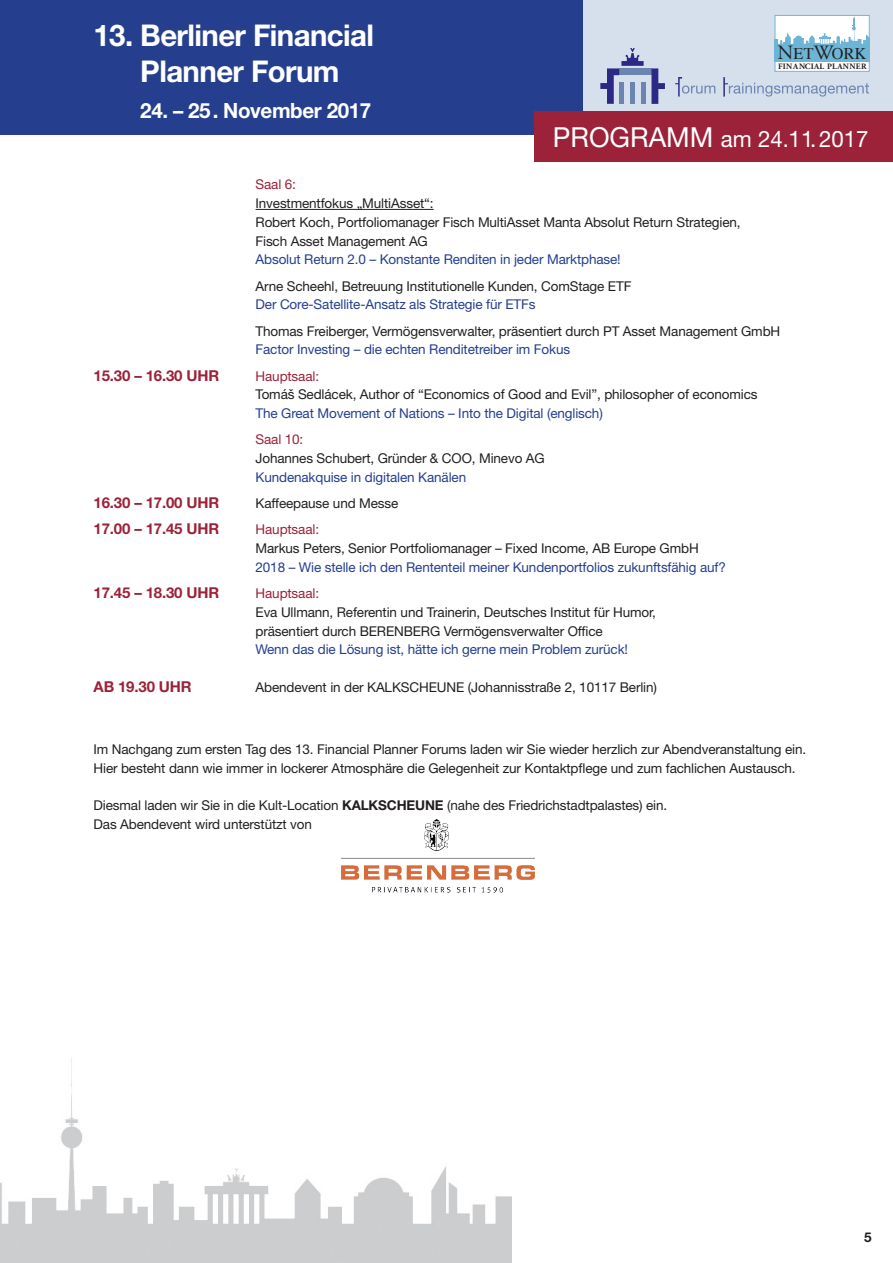
<style>
.page{position:relative;width:893px;height:1263px;background:#fff}
.page>*{position:absolute;margin:0;border:0;box-sizing:border-box;transform-origin:0 0}
.t1{font:700 30px/36px "Helvetica Neue LT Std";letter-spacing:-.02em;color:#fff;text-align:center}
.t2{font:22.8px "Helvetica Neue LT Std";color:#fff}
.t3{font:700 21px "Helvetica Neue LT Std";letter-spacing:-.02em;color:#fff}
.t4{font:16.2px "Times";color:#231f20}
.t5{font:700 15px "Helvetica Neue LT Std";letter-spacing:-.01em;color:#9c2239}
.t6{font:13.5px/18.8px "Helvetica Neue LT Std";letter-spacing:-.01em;color:#231f20}
.t7{font:13.5px "Helvetica Neue LT Std";letter-spacing:-.01em;color:#253f8e}
.t8{font:13.5px "Helvetica Neue LT Std";letter-spacing:-.01em;color:#9c2239}
.t9{font:700 13.5px "Helvetica Neue LT Std";color:#231f20}
.t10{font:700 8.25px "Adobe Garamond Pro";letter-spacing:.04em;color:#231f20}
.s1{font-family:"Adobe Garamond Pro";font-size:20.25px}
.s2{font-size:27.6px}
.s3{font-weight:700}
</style>
<div class="page">
<div style="left:583px;top:0;width:310px;height:130px;background:#d6e0ed"></div>
<div style="left:0;top:0;width:583px;height:135px;background:#253f8e"></div>
<div style="left:534px;top:112px;width:359px;height:50px;background:#9c2239"></div>
<div style="left:619px;top:68px;width:33px;height:7px;background:#6b85b0"></div>
<hr style="left:641px;top:82px;width:4px;height:22px;background:#6b85b0">
<svg style="left:600px;top:48px;width:44px;height:56px"></svg>
<svg style="left:651px;top:68px;width:14px;height:36px"></svg>
<svg style="left:675px;top:77px;width:40px;height:20px"></svg>
<svg style="left:723px;top:77px;width:146px;height:20px"></svg>
<div style="left:775px;top:15px;width:94px;height:56px;background:#fff"></div>
<img style="left:777px;top:32px;width:91px;height:29px">
<svg style="left:785px;top:34px;width:18px;height:11px"></svg>
<svg style="left:866px;top:35px;width:2px;height:10px"></svg>
<svg style="left:809px;top:34px;width:21px;height:9px"></svg>
<div style="left:775px;top:15px;width:95px;height:57px;border:1px solid #6db5d6"></div>
<svg style="left:852px;top:17px;width:5px;height:25px"></svg>
<img style="left:0;top:1058px;width:511px;height:205px">
<img style="left:342px;top:820px;width:192px;height:72px">
<hr style="left:256px;top:209px;width:178px;height:1px;background:#231f20">
<h1 class="t1" style="left:94px;top:17px;width:282px">13. Berliner Financial<br>Planner Forum</h1>
<h3 class="t3" style="left:140px;top:97px;width:232px">24. – 25 . November 2017</h3>
<p class="t4" style="left:777px;top:39px;width:90px"><span class="s1">N</span>ET<span class="s1">W</span>ORK</p>
<p class="t10" style="left:778px;top:61px;width:90px">FINANCIAL PLANNER</p>
<h2 class="t2" style="left:553px;top:125px;width:317px"><span class="s2">PROGRAMM</span> am 24.11.2017</h2>
<p class="t8" style="left:256px;top:176px;width:42px">Saal 6:</p>
<p class="t6" style="left:256px;top:194px;width:487px">Investmentfokus „MultiAsset“:<br>Robert Koch, Portfoliomanager Fisch MultiAsset Manta Absolut Return Strategien,<br>Fisch Asset Management AG</p>
<p class="t7" style="left:256px;top:251px;width:367px">Absolut Return 2.0 – Konstante Renditen in jeder Marktphase!</p>
<p class="t6" style="left:256px;top:276px;width:377px">Arne Scheehl, Betreuung Institutionelle Kunden, ComStage ETF</p>
<p class="t7" style="left:256px;top:296px;width:281px">Der Core-Satellite-Ansatz als Strategie für ETFs</p>
<p class="t6" style="left:256px;top:321px;width:526px">Thomas Freiberger, Vermögensverwalter, präsentiert durch PT Asset Management GmbH</p>
<p class="t7" style="left:256px;top:341px;width:316px">Factor Investing – die echten Renditetreiber im Fokus</p>
<p class="t5" style="left:94px;top:366px;width:127px">15.30 – 16.30 UHR</p>
<p class="t8" style="left:256px;top:368px;width:65px">Hauptsaal:</p>
<p class="t6" style="left:256px;top:385px;width:503px">Tomáš Sedlácek, Author of “Economics of Good and Evil”, philosopher of economics</p>
<p class="t7" style="left:256px;top:405px;width:349px">The Great Movement of Nations – Into the Digital (englisch)</p>
<p class="t8" style="left:256px;top:431px;width:49px">Saal 10:</p>
<p class="t6" style="left:256px;top:449px;width:291px">Johannes Schubert, Gründer &amp; COO, Minevo AG</p>
<p class="t7" style="left:256px;top:469px;width:212px">Kundenakquise in digitalen Kanälen</p>
<p class="t5" style="left:94px;top:493px;width:127px">16.30 – 17.00 UHR</p>
<p class="t6" style="left:256px;top:494px;width:144px">Kaffeepause und Messe</p>
<p class="t5" style="left:94px;top:520px;width:127px">17.00 – 17.45 UHR</p>
<p class="t8" style="left:256px;top:521px;width:65px">Hauptsaal:</p>
<p class="t6" style="left:256px;top:539px;width:445px">Markus Peters, Senior Portfoliomanager – Fixed Income, AB Europe GmbH</p>
<p class="t7" style="left:256px;top:559px;width:472px">2018 – Wie stelle ich den Rententeil meiner Kundenportfolios zukunftsfähig auf?</p>
<p class="t5" style="left:94px;top:583px;width:127px">17.45 – 18.30 UHR</p>
<p class="t8" style="left:256px;top:585px;width:65px">Hauptsaal:</p>
<p class="t6" style="left:256px;top:602px;width:402px">Eva Ullmann, Referentin und Trainerin, Deutsches Institut für Humor, präsentiert durch BERENBERG Vermögensverwalter Office</p>
<p class="t7" style="left:256px;top:641px;width:374px">Wenn das die Lösung ist, hätte ich gerne mein Problem zurück!</p>
<p class="t5" style="left:94px;top:677px;width:100px">AB 19.30 UHR</p>
<p class="t6" style="left:256px;top:677px;width:403px">Abendevent in der KALKSCHEUNE (Johannisstraße 2, 10117 Berlin)</p>
<p class="t6" style="left:94px;top:739px;width:714px">Im Nachgang zum ersten Tag des 13. Financial Planner Forums laden wir Sie wieder herzlich zur Abendveranstaltung ein.<br>Hier besteht dann wie immer in lockerer Atmosphäre die Gelegenheit zur Kontaktpflege und zum fachlichen Austausch.</p>
<p class="t6" style="left:94px;top:796px;width:575px">Diesmal laden wir Sie in die Kult-Location <span class="s3">KALKSCHEUNE</span> (nahe des Friedrichstadtpalastes) ein.<br>Das Abendevent wird unterstützt von</p>
<p class="t9" style="left:864px;top:1229px;width:9px">5</p>
</div>
